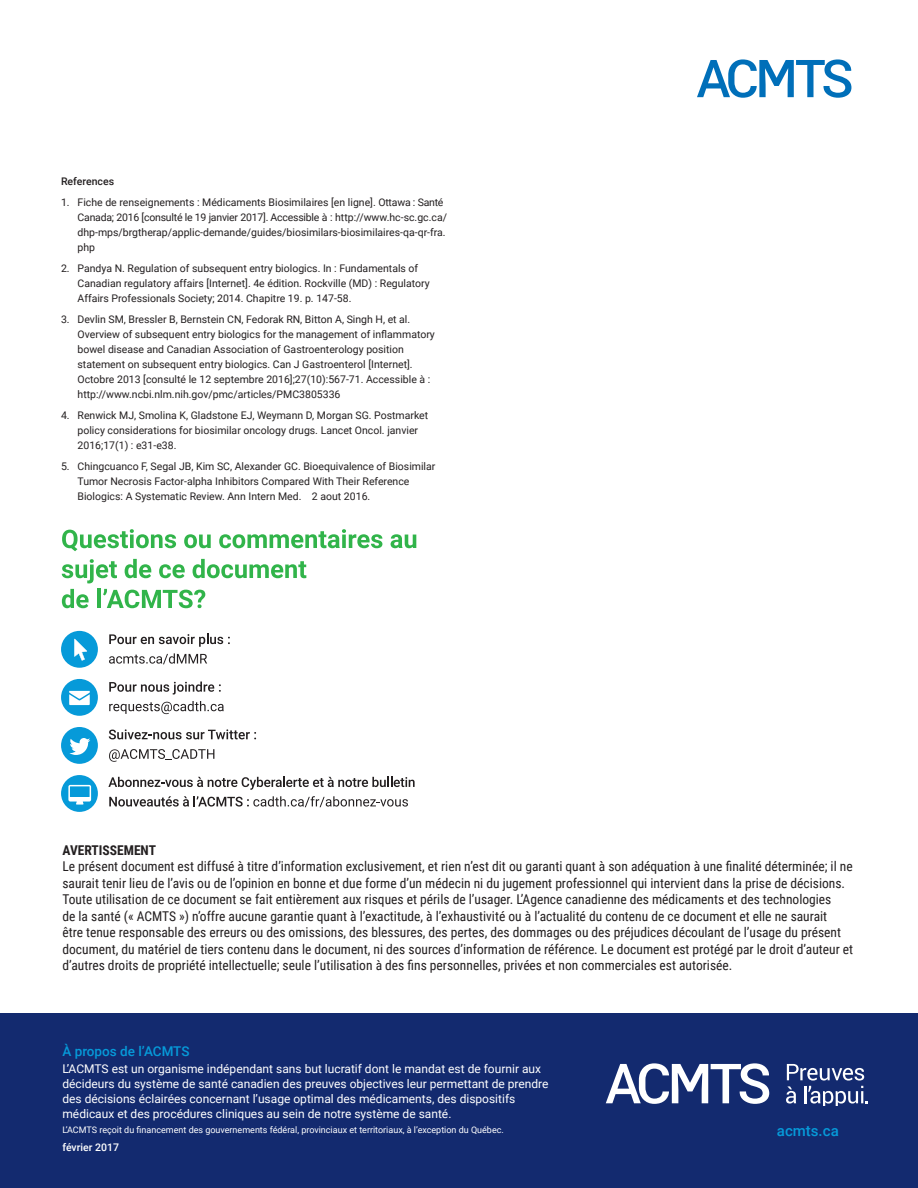
<style>
.page{position:relative;width:918px;height:1188px;background:#fff}
.page>*{position:absolute;margin:0;border:0;box-sizing:border-box;transform-origin:0 0}
.t1{font:500 15px "Roboto";color:#069ad9}
.t2{font:13.5px/16.5px "Roboto Condensed";color:#231f20}
.t3{font:500 13.5px "Roboto";color:#069ad9}
.t4{font:700 13.5px "Roboto Condensed";color:#231f20}
.t5{font:12px/15px "Roboto";color:#fff}
.t6{font:10.5px/15px "Roboto";color:#231f20}
.t7{font:500 10.5px "Roboto";color:#fff}
.Heading{font:500 10.5px "Roboto";color:#231f20}
.t8{font:9px "Roboto";color:#fff}
</style>
<div class="page">
<div style="left:0;top:1013px;width:918px;height:175px;background:#132a6f"></div>
<svg style="left:786px;top:1064px;width:81px;height:41px"></svg>
<svg style="left:606px;top:1063px;width:163px;height:41px"></svg>
<svg style="left:697px;top:59px;width:154px;height:39px"></svg>
<svg style="left:62px;top:529px;width:114px;height:22px"></svg>
<svg style="left:184px;top:534px;width:27px;height:14px"></svg>
<svg style="left:219px;top:529px;width:163px;height:19px"></svg>
<svg style="left:391px;top:534px;width:25px;height:14px"></svg>
<svg style="left:62px;top:559px;width:55px;height:24px"></svg>
<svg style="left:125px;top:559px;width:26px;height:19px"></svg>
<svg style="left:159px;top:564px;width:26px;height:14px"></svg>
<svg style="left:193px;top:559px;width:113px;height:19px"></svg>
<svg style="left:62px;top:589px;width:27px;height:19px"></svg>
<hr style="left:97px;top:589px;width:4px;height:19px;background:#31b44a">
<svg style="left:103px;top:589px;width:102px;height:19px"></svg>
<svg style="left:109px;top:634px;width:121px;height:13px"></svg>
<svg style="left:109px;top:653px;width:98px;height:11px"></svg>
<svg style="left:109px;top:682px;width:112px;height:13px"></svg>
<svg style="left:109px;top:701px;width:115px;height:13px"></svg>
<svg style="left:109px;top:729px;width:147px;height:10px"></svg>
<svg style="left:109px;top:749px;width:105px;height:13px"></svg>
<svg style="left:108px;top:777px;width:307px;height:13px"></svg>
<svg style="left:109px;top:796px;width:299px;height:11px"></svg>
<div style="left:61px;top:631px;width:37px;height:37px;background:#069ad9;border-radius:50%"></div>
<svg style="left:74px;top:639px;width:13px;height:22px"></svg>
<div style="left:61px;top:679px;width:37px;height:37px;background:#069ad9;border-radius:50%"></div>
<svg style="left:69px;top:691px;width:21px;height:14px"></svg>
<div style="left:61px;top:727px;width:37px;height:37px;background:#069ad9;border-radius:50%"></div>
<svg style="left:69px;top:738px;width:21px;height:17px"></svg>
<div style="left:61px;top:775px;width:37px;height:37px;background:#069ad9;border-radius:50%"></div>
<svg style="left:68px;top:785px;width:23px;height:20px"></svg>
<p class="Heading" style="left:61px;top:174px;width:55px">References</p>
<p class="t6" style="left:78px;top:194px;width:371px;text-indent:-16px">1. Fiche de renseignements : Médicaments Biosimilaires [en ligne]. Ottawa : Santé Canada; 2016 [consulté le 19 janvier 2017]. Accessible à : http://www.hc-sc.gc.ca/ dhp-mps/brgtherap/applic-demande/guides/biosimilars-biosimilaires-qa-qr-fra. php</p>
<p class="t6" style="left:78px;top:260px;width:354px;text-indent:-16px">2. Pandya N. Regulation of subsequent entry biologics. In : Fundamentals of<br>Canadian regulatory affairs [Internet]. 4e édition. Rockville (MD) : Regulatory<br>Affairs Professionals Society; 2014. Chapitre 19. p. 147-58.</p>
<p class="t6" style="left:78px;top:311px;width:359px;text-indent:-16px">3. Devlin SM, Bressler B, Bernstein CN, Fedorak RN, Bitton A, Singh H, et al.<br>Overview of subsequent entry biologics for the management of inflammatory bowel disease and Canadian Association of Gastroenterology position statement on subsequent entry biologics. Can J Gastroenterol [Internet].<br>Octobre 2013 [consulté le 12 septembre 2016];27(10):567-71. Accessible à : http://www.ncbi.nlm.nih.gov/pmc/articles/PMC3805336</p>
<p class="t6" style="left:78px;top:407px;width:352px;text-indent:-16px">4. Renwick MJ, Smolina K, Gladstone EJ, Weymann D, Morgan SG. Postmarket policy considerations for biosimilar oncology drugs. Lancet Oncol. janvier<br>2016;17(1) : e31-e38.</p>
<p class="t6" style="left:78px;top:458px;width:359px;text-indent:-16px">5. Chingcuanco F, Segal JB, Kim SC, Alexander GC. Bioequivalence of Biosimilar<br>Tumor Necrosis Factor-alpha Inhibitors Compared With Their Reference<br>Biologics: A Systematic Review. Ann Intern Med. 2 aout 2016.</p>
<p class="t4" style="left:62px;top:841px;width:95px">AVERTISSEMENT</p>
<p class="t2" style="left:62px;top:858px;width:792px">Le présent document est diffusé à titre d’information exclusivement, et rien n’est dit ou garanti quant à son adéquation à une finalité déterminée; il ne saurait tenir lieu de l’avis ou de l’opinion en bonne et due forme d’un médecin ni du jugement professionnel qui intervient dans la prise de décisions.<br>Toute utilisation de ce document se fait entièrement aux risques et périls de l’usager. L’Agence canadienne des médicaments et des technologies<br>de la santé (« ACMTS ») n’offre aucune garantie quant à l’exactitude, à l’exhaustivité ou à l’actualité du contenu de ce document et elle ne saurait<br>être tenue responsable des erreurs ou des omissions, des blessures, des pertes, des dommages ou des préjudices découlant de l’usage du présent document, du matériel de tiers contenu dans le document, ni des sources d’information de référence. Le document est protégé par le droit d’auteur et d’autres droits de propriété intellectuelle; seule l’utilisation à des fins personnelles, privées et non commerciales est autorisée.</p>
<p class="t3" style="left:62px;top:1042px;width:129px">À propos de l’ACMTS</p>
<p class="t5" style="left:62px;top:1060px;width:488px">L’ACMTS est un organisme indépendant sans but lucratif dont le mandat est de fournir aux décideurs du système de santé canadien des preuves objectives leur permettant de prendre des décisions éclairées concernant l’usage optimal des médicaments, des dispositifs médicaux et des procédures cliniques au sein de notre système de santé.</p>
<p class="t8" style="left:62px;top:1123px;width:443px">L’ACMTS reçoit du financement des gouvernements fédéral, provinciaux et territoriaux, à l’exception du Québec.</p>
<p class="t7" style="left:62px;top:1140px;width:58px">février 2017</p>
<h1 class="t1" style="left:777px;top:1120px;width:63px">acmts.ca</h1>
</div>
